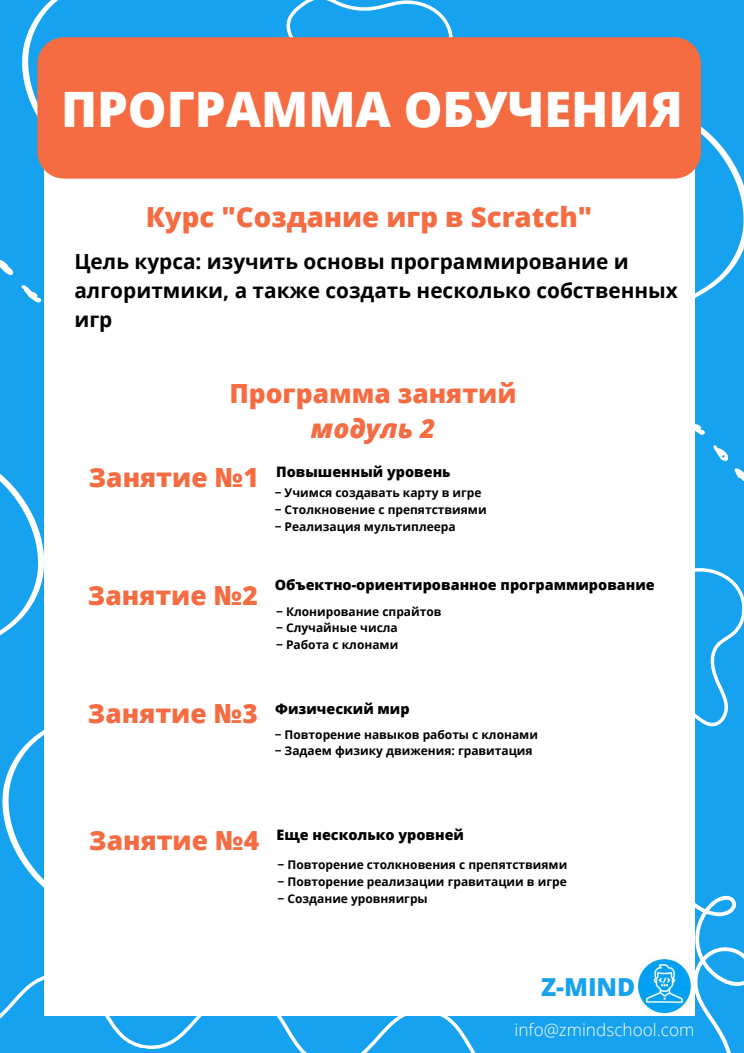
<style>
.page{position:relative;width:744px;height:1053px;background:#fff}
.page>*{position:absolute;margin:0;border:0;box-sizing:border-box;transform-origin:0 0}
.t1{font:800 48.8px "Open Sans";color:#fff}
.t2{font:800 27.6px "Open Sans";color:#f56c42}
.t3{font:800 26.36px "Open Sans";color:#f56c42}
.t4{font:italic 800 26.36px "Open Sans";color:#f56c42}
.t5{font:800 24.76px "Open Sans";color:#16a2ee}
.t6{font:700 20.8px/29.1px "Open Sans";color:#000}
.t7{font:300 17.2px "Open Sans";color:#fff}
.t8{font:800 14.36px "Open Sans";color:#000}
.t9{font:700 12px "Open Sans";color:#000}
.t10{font:700 11.96px "Open Sans";color:#000}
</style>
<div class="page">
<div style="left:0;top:0;width:744px;height:1052px;background:#16a2ee"></div>
<svg style="left:634px;top:826px;width:110px;height:226px;background:#2facef"></svg>
<svg style="left:0;top:449px;width:44px;height:202px;background:#30acef"></svg>
<svg style="left:694px;top:106px;width:50px;height:201px;background:#2baaef"></svg>
<svg style="left:0;top:712px;width:44px;height:202px;background:#2facef"></svg>
<svg style="left:20px;top:0;width:109px;height:175px;background:#2eabef"></svg>
<svg style="left:0;top:947px;width:520px;height:105px;background:#26a8ef"></svg>
<svg style="left:0;top:257px;width:43px;height:48px;background:#2facef"></svg>
<svg style="left:694px;top:511px;width:50px;height:263px;background:#28a9ef"></svg>
<svg style="left:243px;top:0;width:258px;height:37px;background:#25a8ef"></svg>
<svg style="left:694px;top:341px;width:13px;height:96px"></svg>
<svg style="left:711px;top:443px;width:33px;height:41px"></svg>
<div style="left:44px;top:71px;width:650px;height:944px;background:#fff"></div>
<div style="left:37px;top:37px;width:664px;height:142px;background:#f56c42;border-radius:27px"></div>
<img style="left:638px;top:958px;width:53px;height:55px">
<p class="t1" style="left:61px;top:74px;width:623px">ПРОГРАММА ОБУЧЕНИЯ</p>
<p class="t2" style="left:146px;top:198px;width:448px">Курс "Создание игр в Scratch"</p>
<p class="t6" style="left:74px;top:246px;width:605px">Цель курса: изучить основы программирование и алгоритмики, а также создать несколько собственных игр</p>
<p class="t3" style="left:229px;top:375px;width:289px">Программа занятий</p>
<p class="t4" style="left:311px;top:410px;width:126px">модуль 2</p>
<p class="t3" style="left:89px;top:459px;width:172px">Занятие №1</p>
<p class="t8" style="left:276px;top:462px;width:176px">Повышенный уровень</p>
<p class="t9" style="left:275px;top:484px;width:208px">− Учимся создавать карту в игре</p>
<p class="t9" style="left:275px;top:501px;width:214px">− Столкновение с препятствиями</p>
<p class="t9" style="left:275px;top:518px;width:183px">− Реализация мультиплеера</p>
<p class="t3" style="left:88px;top:577px;width:172px">Занятие №2</p>
<p class="t8" style="left:275px;top:575px;width:382px">Объектно-ориентированное программирование</p>
<p class="t10" style="left:276px;top:602px;width:167px">− Клонирование спрайтов</p>
<p class="t10" style="left:276px;top:619px;width:123px">− Случайные числа</p>
<p class="t10" style="left:276px;top:635px;width:124px">− Работа с клонами</p>
<p class="t3" style="left:88px;top:695px;width:172px">Занятие №3</p>
<p class="t8" style="left:275px;top:698px;width:136px">Физический мир</p>
<p class="t10" style="left:275px;top:726px;width:265px">− Повторение навыков работы с клонами</p>
<p class="t10" style="left:275px;top:742px;width:259px">− Задаем физику движения: гравитация</p>
<p class="t3" style="left:89px;top:821px;width:172px">Занятие №4</p>
<p class="t8" style="left:277px;top:824px;width:189px">Еще несколько уровней</p>
<p class="t10" style="left:278px;top:856px;width:291px">− Повторение столкновения с препятствиями</p>
<p class="t10" style="left:278px;top:873px;width:291px">− Повторение реализации гравитации в игре</p>
<p class="t10" style="left:278px;top:889px;width:152px">− Создание уровняигры</p>
<p class="t5" style="left:541px;top:969px;width:96px">Z-MIND</p>
<p class="t7" style="left:514px;top:1017px;width:181px">info@zmindschool.com</p>
</div>
